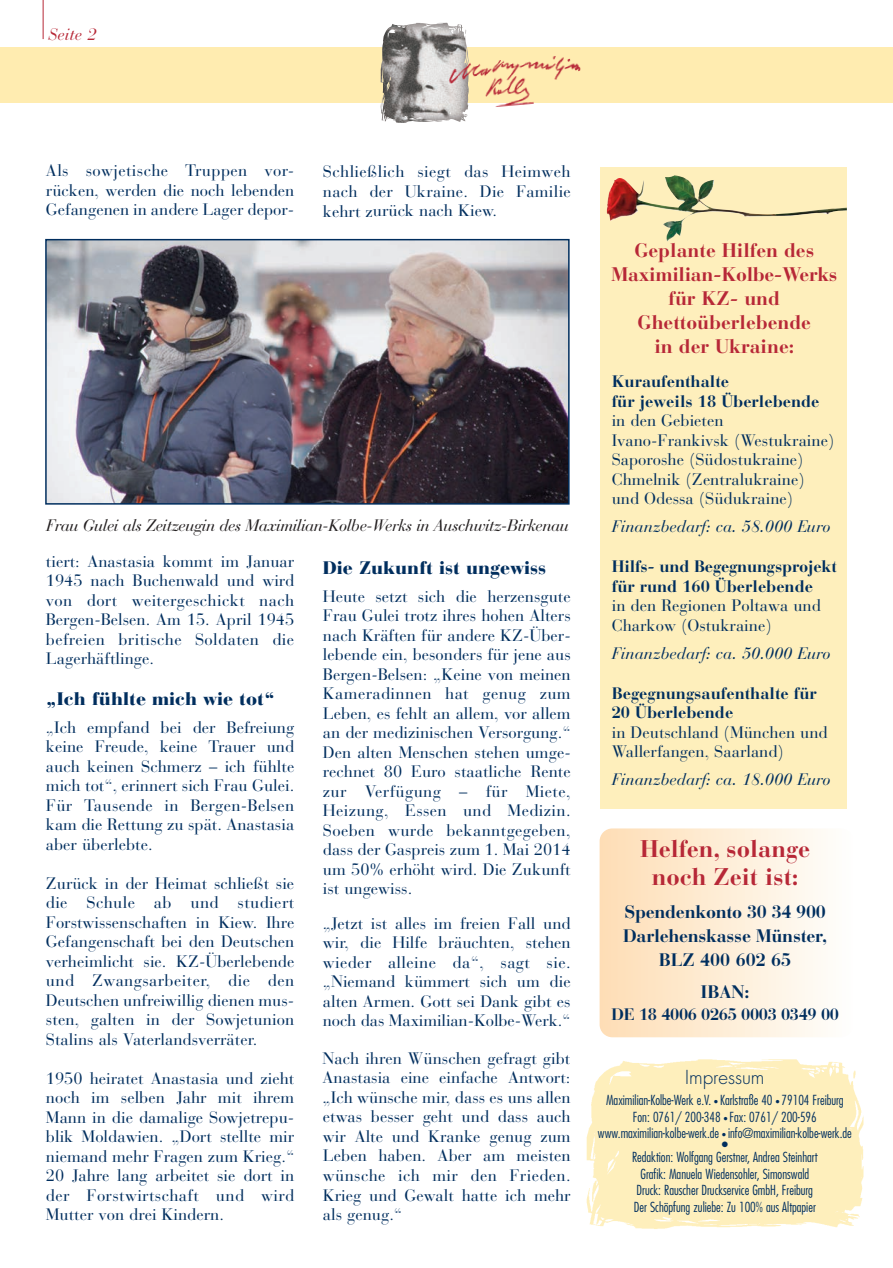
<style>
.page{position:relative;width:893px;height:1268px;background:#fff}
.page>*{position:absolute;margin:0;border:0;box-sizing:border-box;transform-origin:0 0}
.t1{font:700 24px/28.5px "Bauer Bodoni";color:#b72837;text-align:center}
.t2{font:700 19.5px/24px "Bauer Bodoni";color:#b72837;text-align:center}
.t3{font:300 18.75px "Futura";color:#002e5e}
.t4{font:700 18px/24px "Bauer Bodoni";letter-spacing:-.015em;color:#002e5e;text-align:center}
.t5{font:900 18px "Bauer Bodoni";color:#002e5e}
.t6{font:16.5px/19.5px "Bauer Bodoni";color:#002e5e;text-align:justify}
.t7{font:700 16.5px/19.5px "Bauer Bodoni";color:#002e5e}
.t8{font:italic 16.5px "Bauer Bodoni";color:#002e5e}
.t9{font:italic 16.5px "Bauer Bodoni";letter-spacing:-.03em;color:#231f20}
.t10{font:700 16.5px "Bauer Bodoni";letter-spacing:-.02em;color:#002e5e}
.t11{font:italic 16.5px "Bauer Bodoni";color:#b72837}
.t12{font:300 condensed 15px "Futura";color:#002e5e}
.t13{font:300 condensed 13.5px/16.5px "Futura";color:#002e5e;text-align:center}
.s1{font-size:9px}
</style>
<div class="page">
<div style="left:601px;top:167px;width:246px;height:642px;background:#feefbc"></div>
<div style="left:0;top:47px;width:893px;height:55px;background:#ffecb0"></div>
<img style="left:380px;top:23px;width:88px;height:100px">
<img style="left:446px;top:48px;width:135px;height:41px">
<img style="left:484px;top:75px;width:50px;height:32px">
<img style="left:586px;top:1059px;width:278px;height:170px">
<hr style="left:43px;top:0;width:1px;height:39px;background:#b72837">
<img style="left:606px;top:175px;width:241px;height:66px">
<img style="left:48px;top:242px;width:518px;height:259px">
<div style="left:45px;top:239px;width:524px;height:265px;border:2px solid #002e5e"></div>
<p class="t11" style="left:48px;top:29px;width:50px">Seite 2</p>
<p class="t6" style="left:46px;top:163px;width:250px">Als sowjetische Truppen vor&shy;rücken, werden die noch lebenden Gefangenen in andere Lager depor-</p>
<p class="t6" style="left:323px;top:164px;width:249px">Schließlich siegt das Heimweh nach der Ukraine. Die Familie kehrt zurück nach Kiew.</p>
<p class="t9" style="left:46px;top:519px;width:524px">Frau Gulei als Zeitzeugin des Maximilian-Kolbe-Werks in Auschwitz-Birkenau</p>
<p class="t6" style="left:46px;top:553px;width:250px">tiert: Anastasia kommt im Januar 1945 nach Buchenwald und wird von dort weitergeschickt nach Bergen-Belsen. Am 15. April 1945 befreien britische Soldaten die Lagerhäftlinge.</p>
<p class="t5" style="left:46px;top:691px;width:231px">„Ich fühlte mich wie tot“</p>
<p class="t6" style="left:46px;top:719px;width:250px">„Ich empfand bei der Befreiung keine Freude, keine Trauer und auch keinen Schmerz – ich fühlte mich tot“, erinnert sich Frau Gulei.<br>Für Tausende in Bergen-Belsen kam die Rettung zu spät. Anastasia aber überlebte.</p>
<p class="t6" style="left:46px;top:875px;width:250px">Zurück in der Heimat schließt sie die Schule ab und studiert Forstwissenschaften in Kiew. Ihre Gefangenschaft bei den Deutschen verheimlicht sie. KZ-Überlebende und Zwangsarbeiter, die den Deutschen unfreiwillig dienen mus&shy;sten, galten in der Sowjetunion Stalins als Vaterlandsverräter.</p>
<p class="t6" style="left:46px;top:1070px;width:250px">1950 heiratet Anastasia und zieht noch im selben Jahr mit ihrem Mann in die damalige Sowjetrepu&shy;blik Moldawien. „Dort stellte mir niemand mehr Fragen zum Krieg.“ 20 Jahre lang arbeitet sie dort in der Forstwirtschaft und wird Mutter von drei Kindern.</p>
<p class="t5" style="left:323px;top:560px;width:225px">Die Zukunft ist ungewiss</p>
<p class="t6" style="left:323px;top:588px;width:249px">Heute setzt sich die herzensgute Frau Gulei trotz ihres hohen Alters nach Kräften für andere KZ-Über&shy;lebende ein, besonders für jene aus Bergen-Belsen: „Keine von meinen Kameradinnen hat genug zum Leben, es fehlt an allem, vor allem an der medizinischen Versorgung.“ Den alten Menschen stehen umge&shy;rechnet 80 Euro staatliche Rente zur Verfügung – für Miete, Heizung, Essen und Medizin.<br>Soeben wurde bekanntgegeben, dass der Gaspreis zum 1. Mai 2014 um 50% erhöht wird. Die Zukunft ist ungewiss.</p>
<p class="t6" style="left:323px;top:915px;width:249px">„Jetzt ist alles im freien Fall und wir, die Hilfe bräuchten, stehen wieder alleine da“, sagt sie. „Niemand kümmert sich um die alten Armen. Gott sei Dank gibt es noch das Maximilian-Kolbe-Werk.“</p>
<p class="t6" style="left:323px;top:1050px;width:250px">Nach ihren Wünschen gefragt gibt Anastasia eine einfache Antwort: „Ich wünsche mir, dass es uns allen etwas besser geht und dass auch wir Alte und Kranke genug zum Leben haben. Aber am meisten wünsche ich mir den Frieden.<br>Krieg und Gewalt hatte ich mehr als genug.“</p>
<p class="t2" style="left:611px;top:241px;width:228px">Geplante Hilfen des<br>Maximilian-Kolbe-Werks für KZ- und<br>Ghettoüberlebende<br>in der Ukraine:</p>
<p class="t7" style="left:612px;top:374px;width:209px">Kuraufenthalte<br>für jeweils 18 Überlebende</p>
<p class="t6" style="left:611px;top:413px;width:224px;text-align:left">in den Gebieten<br>Ivano-Frankivsk (Westukraine)<br>Saporoshe (Südostukraine)<br>Chmelnik (Zentralukraine) und Odessa (Südukraine)</p>
<p class="t8" style="left:611px;top:520px;width:220px">Finanzbedarf: ca. 58.000 Euro</p>
<p class="t7" style="left:612px;top:559px;width:227px">Hilfs- und Begegnungsprojekt für rund 160 Überlebende</p>
<p class="t6" style="left:612px;top:598px;width:211px">in den Regionen Poltawa und<br>Charkow (Ostukraine)</p>
<p class="t8" style="left:612px;top:647px;width:220px">Finanzbedarf: ca. 50.000 Euro</p>
<p class="t7" style="left:612px;top:685px;width:206px">Begegnungsaufenthalte für<br>20 Überlebende</p>
<p class="t6" style="left:612px;top:724px;width:217px">in Deutschland (München und<br>Wallerfangen, Saarland)</p>
<p class="t8" style="left:612px;top:773px;width:220px">Finanzbedarf: ca. 18.000 Euro</p>
<h1 class="t1" style="left:640px;top:837px;width:172px">Helfen, solange noch Zeit ist:</h1>
<p class="t4" style="left:623px;top:901px;width:206px">Spendenkonto 30 34 900<br>Darlehenskasse Münster,<br>BLZ 400 602 65</p>
<p class="t4" style="left:700px;top:982px;width:51px">IBAN:</p>
<p class="t10" style="left:611px;top:1008px;width:229px">DE 18 4006 0265 0003 0349 00</p>
<p class="t3" style="left:685px;top:1068px;width:81px">Impressum</p>
<p class="t13" style="left:598px;top:1093px;width:255px">Maximilian-Kolbe-Werk e.V. <span class="s1">•</span> Karlstraße 40 <span class="s1">•</span> 79104 Freiburg<br>Fon: 0761/ 200-348 <span class="s1">•</span> Fax: 0761/ 200-596 www.maximilian-kolbe-werk.de <span class="s1">•</span> info@maximilian-kolbe-werk.de</p>
<p class="t12" style="left:721px;top:1138px;width:8px">•</p>
<p class="t13" style="left:632px;top:1150px;width:187px">Redaktion: Wolfgang Gerstner, Andrea Steinhart Grafik: Manuela Wiedensohler, Simonswald Druck: Rauscher Druckservice GmbH, Freiburg Der Schöpfung zuliebe: Zu 100% aus Altpapier</p>
</div>
